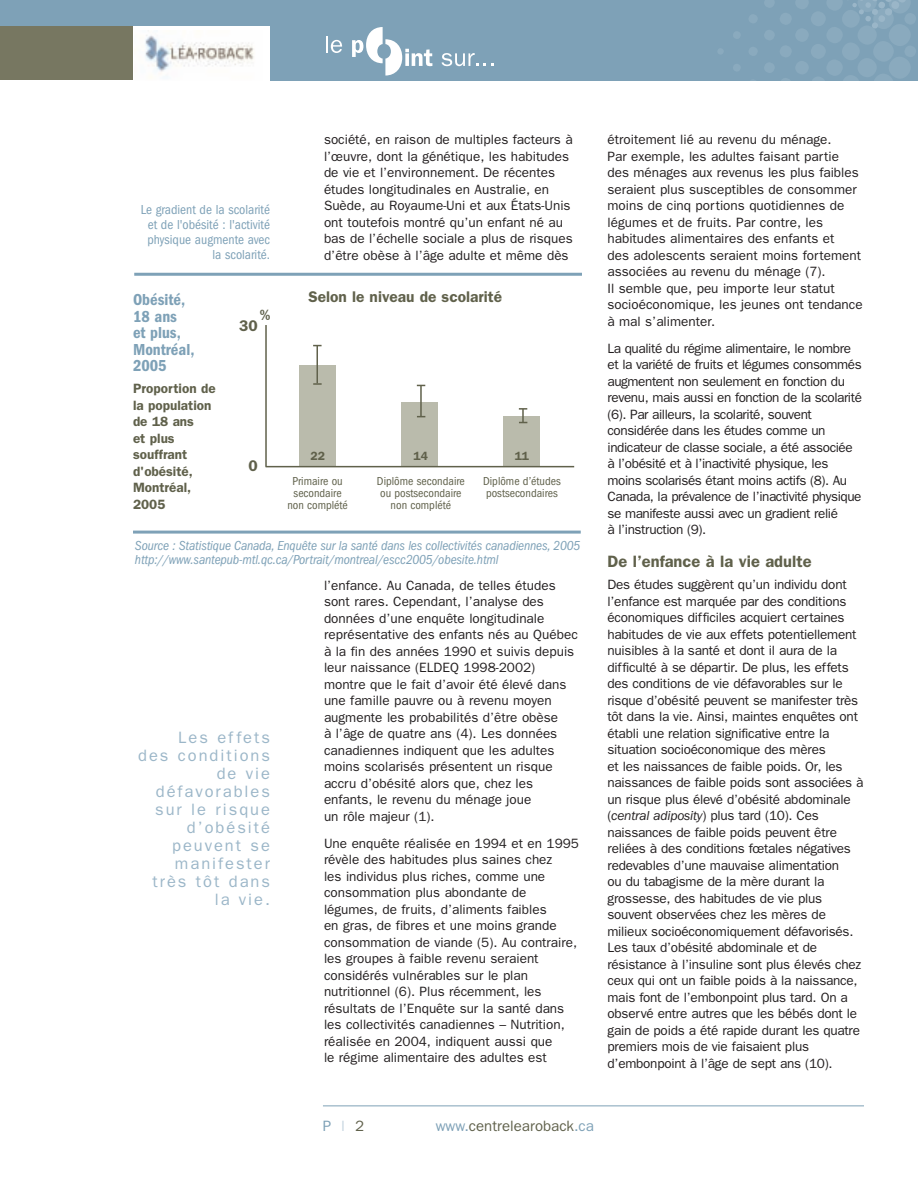
<style>
.page{position:relative;width:918px;height:1188px;background:#fff}
.page>*{position:absolute;margin:0;border:0;box-sizing:border-box;transform-origin:0 0}
.t1{font:16.5px/18px "Franklin Gothic";letter-spacing:.12em;color:#9bb6c8;text-align:right}
.t2{font:600 condensed 16.5px/16.5px "Franklin Gothic";color:#7ea1b7}
.t3{font:600 16.5px "Franklin Gothic";color:#60614b}
.t4{font:600 15.45px "Franklin Gothic";color:#60614b}
.t5{font:600 15.15px "Franklin Gothic";color:#60614b}
.t6{font:15px "Franklin Gothic";color:#60614b}
.t7{font:15px "Franklin Gothic";color:#7ea1b7}
.t8{font:13.5px/16.5px "Franklin Gothic";color:#231f20}
.t9{font:13.5px/16.5px "Franklin Gothic";letter-spacing:-.02em;color:#231f20}
.t10{font:13.5px/16.5px "Franklin Gothic";letter-spacing:-.03em;color:#231f20}
.t11{font:italic condensed 13.5px/13.5px "Franklin Gothic";letter-spacing:-.01em;color:#7ea1b7}
.t12{font:condensed 13.5px/15px "Franklin Gothic";color:#7ea1b7;text-align:right}
.t13{font:600 13.5px/16.5px "Franklin Gothic";color:#60614b}
.t14{font:condensed 12px/12px "Franklin Gothic";color:#60614b;text-align:center}
.t15{font:600 12px "Franklin Gothic";color:#60614b}
.s1{font-style:italic}
.s2{color:#b7cad8}
.s3{color:#60614b}
.s4{color:#7ea1b7}
</style>
<div class="page">
<hr style="left:323px;top:1106px;width:541px;height:1px;background:#7ea1b7">
<div style="left:0;top:0;width:918px;height:81px;background:#7ea1b7"></div>
<svg style="left:718px;top:49px;width:5px;height:5px"></svg>
<svg style="left:733px;top:0;width:183px;height:81px"></svg>
<div style="left:0;top:26px;width:270px;height:55px;background:#fff"></div>
<img style="left:145px;top:35px;width:109px;height:37px">
<svg style="left:326px;top:36px;width:16px;height:17px"></svg>
<svg style="left:352px;top:27px;width:80px;height:49px"></svg>
<svg style="left:442px;top:53px;width:51px;height:13px"></svg>
<div style="left:0;top:26px;width:133px;height:53px;background:#777761"></div>
<hr style="left:133px;top:531px;width:448px;height:3px;background:#7ea1b7">
<hr style="left:134px;top:273px;width:448px;height:3px;background:#7ea1b7">
<hr style="left:265px;top:325px;width:2px;height:142px;background:#60614b">
<div style="left:299px;top:365px;width:36px;height:102px;background:#babbac"></div>
<div style="left:402px;top:402px;width:36px;height:64px;background:#babbac"></div>
<div style="left:504px;top:416px;width:36px;height:50px;background:#babbac"></div>
<hr style="left:266px;top:466px;width:308px;height:1px;background:#60614b">
<hr style="left:317px;top:346px;width:1px;height:37px;background:#60614b">
<svg style="left:313px;top:383px;width:9px;height:2px"></svg>
<hr style="left:420px;top:386px;width:2px;height:30px;background:#60614b">
<svg style="left:519px;top:408px;width:8px;height:15px"></svg>
<p class="t12" style="left:141px;top:203px;width:131px">Le gradient de la scolarité et de l'obésité : l'activité physique augmente avec la scolarité.</p>
<p class="t8" style="left:324px;top:131px;width:250px">société, en raison de multiples facteurs à l’œuvre, dont la génétique, les habitudes de vie et l’environnement. De récentes études longitudinales en Australie, en Suède, au Royaume-Uni et aux États-Unis ont toutefois montré qu’un enfant né au bas de l’échelle sociale a plus de risques d’être obèse à l’âge adulte et même dès</p>
<p class="t4" style="left:309px;top:288px;width:195px">Selon le niveau de scolarité</p>
<p class="t2" style="left:133px;top:293px;width:63px">Obésité,<br>18 ans<br>et plus,<br>Montréal,<br>2005</p>
<p class="t13" style="left:133px;top:380px;width:84px">Proportion de la population de 18 ans<br>et plus souffrant d'obésité,<br>Montréal,<br>2005</p>
<p class="t11" style="left:135px;top:540px;width:447px">Source : Statistique Canada, Enquête sur la santé dans les collectivités canadiennes, 2005 http://www.santepub-mtl.qc.ca/Portrait/montreal/escc2005/obesite.html</p>
<p class="t5" style="left:260px;top:306px;width:12px">%</p>
<p class="t4" style="left:239px;top:316px;width:20px">30</p>
<p class="t15" style="left:311px;top:449px;width:16px">22</p>
<p class="t15" style="left:414px;top:449px;width:16px">14</p>
<p class="t15" style="left:515px;top:449px;width:16px">11</p>
<p class="t4" style="left:248px;top:457px;width:11px">0</p>
<p class="t14" style="left:287px;top:476px;width:62px">Primaire ou secondaire non complété</p>
<p class="t14" style="left:377px;top:476px;width:89px">Diplôme secondaire ou postsecondaire non complété</p>
<p class="t14" style="left:483px;top:476px;width:79px;text-align:left">Diplôme d’études postsecondaires</p>
<p class="t1" style="left:138px;top:729px;width:133px">Les effets<br>des conditions de vie défavorables sur le risque d’obésité peuvent se manifester très tôt dans la vie.</p>
<p class="t8" style="left:324px;top:577px;width:255px">l’enfance. Au Canada, de telles études sont rares. Cependant, l’analyse des données d’une enquête longitudinale représentative des enfants nés au Québec à la fin des années 1990 et suivis depuis leur naissance (ELDEQ 1998-2002) montre que le fait d’avoir été élevé dans une famille pauvre ou à revenu moyen augmente les probabilités d’être obèse<br>à l’âge de quatre ans (4). Les données canadiennes indiquent que les adultes moins scolarisés présentent un risque accru d’obésité alors que, chez les enfants, le revenu du ménage joue<br>un rôle majeur (1).</p>
<p class="t8" style="left:324px;top:835px;width:257px">Une enquête réalisée en 1994 et en 1995 révèle des habitudes plus saines chez<br>les individus plus riches, comme une consommation plus abondante de légumes, de fruits, d’aliments faibles<br>en gras, de fibres et une moins grande consommation de viande (5). Au contraire, les groupes à faible revenu seraient considérés vulnérables sur le plan nutritionnel (6). Plus récemment, les résultats de l’Enquête sur la santé dans les collectivités canadiennes – Nutrition, réalisée en 2004, indiquent aussi que<br>le régime alimentaire des adultes est</p>
<p class="t8" style="left:608px;top:131px;width:257px">étroitement lié au revenu du ménage.<br>Par exemple, les adultes faisant partie des ménages aux revenus les plus faibles seraient plus susceptibles de consommer moins de cinq portions quotidiennes de légumes et de fruits. Par contre, les habitudes alimentaires des enfants et<br>des adolescents seraient moins fortement associées au revenu du ménage (7).<br>Il semble que, peu importe leur statut socioéconomique, les jeunes ont tendance à mal s’alimenter.</p>
<p class="t10" style="left:608px;top:340px;width:256px">La qualité du régime alimentaire, le nombre et la variété de fruits et légumes consommés augmentent non seulement en fonction du revenu, mais aussi en fonction de la scolarité (6). Par ailleurs, la scolarité, souvent considérée dans les études comme un indicateur de classe sociale, a été associée à l’obésité et à l’inactivité physique, les moins scolarisés étant moins actifs (8). Au Canada, la prévalence de l’inactivité physique se manifeste aussi avec un gradient relié<br>à l’instruction (9).</p>
<p class="t3" style="left:608px;top:552px;width:206px">De l’enfance à la vie adulte</p>
<p class="t9" style="left:607px;top:576px;width:258px">Des études suggèrent qu’un individu dont l’enfance est marquée par des conditions économiques difficiles acquiert certaines habitudes de vie aux effets potentiellement nuisibles à la santé et dont il aura de la difficulté à se départir. De plus, les effets des conditions de vie défavorables sur le risque d’obésité peuvent se manifester très tôt dans la vie. Ainsi, maintes enquêtes ont établi une relation significative entre la situation socioéconomique des mères<br>et les naissances de faible poids. Or, les naissances de faible poids sont associées à un risque plus élevé d’obésité abdominale (<span class="s1">central adiposity</span>) plus tard (10). Ces naissances de faible poids peuvent être reliées à des conditions fœtales négatives redevables d’une mauvaise alimentation<br>ou du tabagisme de la mère durant la grossesse, des habitudes de vie plus souvent observées chez les mères de milieux socioéconomiquement défavorisés.<br>Les taux d’obésité abdominale et de résistance à l’insuline sont plus élevés chez ceux qui ont un faible poids à la naissance, mais font de l’embonpoint plus tard. On a observé entre autres que les bébés dont le gain de poids a été rapide durant les quatre premiers mois de vie faisaient plus d’embonpoint à l’âge de sept ans (10).</p>
<p class="t7" style="left:323px;top:1117px;width:43px">P<span class="s2">|</span><span class="s3">2</span></p>
<p class="t6" style="left:436px;top:1117px;width:160px"><span class="s4">www.</span>centrelearoback<span class="s4">.ca</span></p>
</div>
